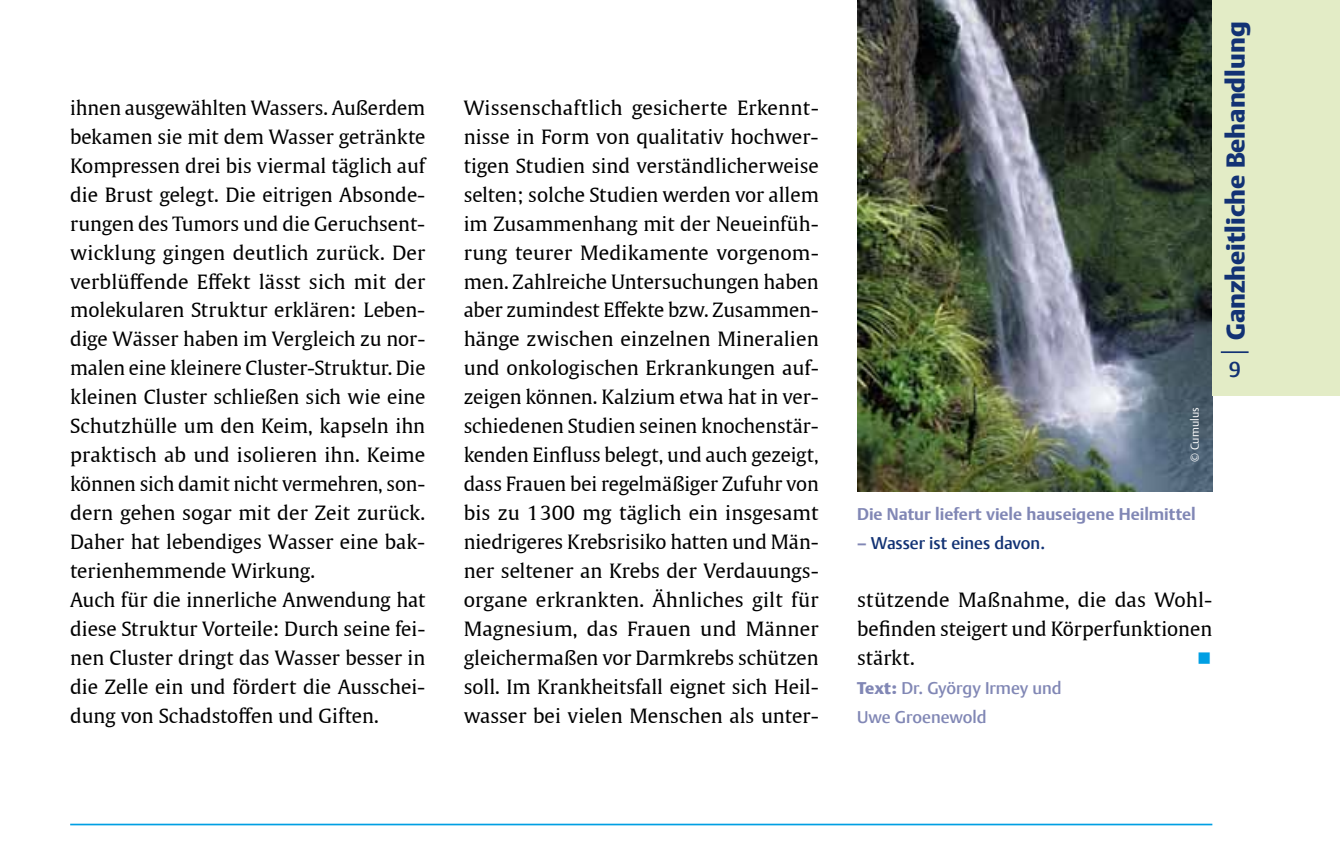
<style>
.page{position:relative;width:1340px;height:855px;background:#fff}
.page>*{position:absolute;margin:0;border:0;box-sizing:border-box;transform-origin:0 0}
.t1{font:900 25.88px "Thieme Argo 2011";color:#123274}
.t2{font:500 21.38px "Thieme Argo 2011";color:#123274}
.t3{font:19.57px/28.8px "Thieme Gulliver 2011";color:#000;text-align:justify}
.t4{font:19.57px "Thieme Gulliver 2011";color:#009fe3}
.t5{font:700 16.88px "Thieme Argo 2011";color:#8187b5}
.t6{font:500 16.88px/28.8px "Thieme Argo 2011";color:#8187b5}
.t7{font:500 16.88px "Thieme Argo 2011";color:#123274}
.t8{font:300 11.25px "Thieme Argo 2011";color:#fff}
.s1{font-weight:700;color:#8187b5}
.s2{font-weight:900}
</style>
<div class="page">
<img style="left:857px;top:0;width:355px;height:491px">
<div style="left:1212px;top:0;width:127px;height:395px;background:#e3ecc6"></div>
<hr style="left:1220px;top:351px;width:28px;height:2px;background:#123274">
<hr style="left:70px;top:823px;width:1142px;height:2px;background:#009fe3">
<p class="t3" style="left:70px;top:92px;width:357px;text-align:left">ihnen ausgewählten Wassers. Außerdem bekamen sie mit dem Wasser getränkte Kompressen drei bis viermal täglich auf die Brust gelegt. Die eitrigen Absonde&shy;rungen des Tumors und die Geruchsent&shy;wicklung gingen deutlich zurück. Der verblüffende Effekt lässt sich mit der molekularen Struktur erklären: Leben&shy;dige Wässer haben im Vergleich zu nor&shy;malen eine kleinere Cluster-Struktur. Die kleinen Cluster schließen sich wie eine Schutzhülle um den Keim, kapseln ihn praktisch ab und isolieren ihn. Keime können sich damit nicht vermehren, son&shy;dern gehen sogar mit der Zeit zurück.<br>Daher hat lebendiges Wasser eine bak&shy;terienhemmende Wirkung.<br>Auch für die innerliche Anwendung hat diese Struktur Vorteile: Durch seine fei&shy;nen Cluster dringt das Wasser besser in die Zelle ein und fördert die Ausschei&shy;dung von Schadstoffen und Giften.</p>
<p class="t3" style="left:463px;top:92px;width:357px">Wissenschaftlich gesicherte Erkennt&shy;nisse in Form von qualitativ hochwer&shy;tigen Studien sind verständlicherweise selten; solche Studien werden vor allem im Zusammenhang mit der Neueinfüh&shy;rung teurer Medikamente vorgenom&shy;men. Zahlreiche Untersuchungen haben aber zumindest Effekte bzw. Zusammen&shy;hänge zwischen einzelnen Mineralien und onkologischen Erkrankungen auf&shy;zeigen können. Kalzium etwa hat in ver&shy;schiedenen Studien seinen knochenstär&shy;kenden Einfluss belegt, und auch gezeigt, dass Frauen bei regelmäßiger Zufuhr von bis zu 1300 mg täglich ein insgesamt niedrigeres Krebsrisiko hatten und Män&shy;ner seltener an Krebs der Verdauungs&shy;organe erkrankten. Ähnliches gilt für Magnesium, das Frauen und Männer gleichermaßen vor Darmkrebs schützen soll. Im Krankheitsfall eignet sich Heil&shy;wasser bei vielen Menschen als unter-</p>
<p class="t8" style="left:1187px;top:462px;width:56px;rotate:-90deg">© Cumulus</p>
<h1 class="t1" style="left:1218px;top:340px;width:319px;rotate:-90deg">Ganzheitliche Behandlung</h1>
<p class="t2" style="left:1228px;top:354px;width:14px">9</p>
<p class="t5" style="left:857px;top:502px;width:340px">Die Natur liefert viele hauseigene Heilmittel</p>
<p class="t7" style="left:857px;top:531px;width:189px"><span class="s1">–</span> Wasser ist eines davon.</p>
<p class="t3" style="left:857px;top:584px;width:356px">stützende Maßnahme, die das Wohl&shy;befinden steigert und Körperfunktionen stärkt.</p>
<p class="t4" style="left:1195px;top:642px;width:18px">■</p>
<p class="t6" style="left:857px;top:672px;width:206px"><span class="s2">Text:</span> Dr. György Irmey und<br>Uwe Groenewold</p>
</div>
